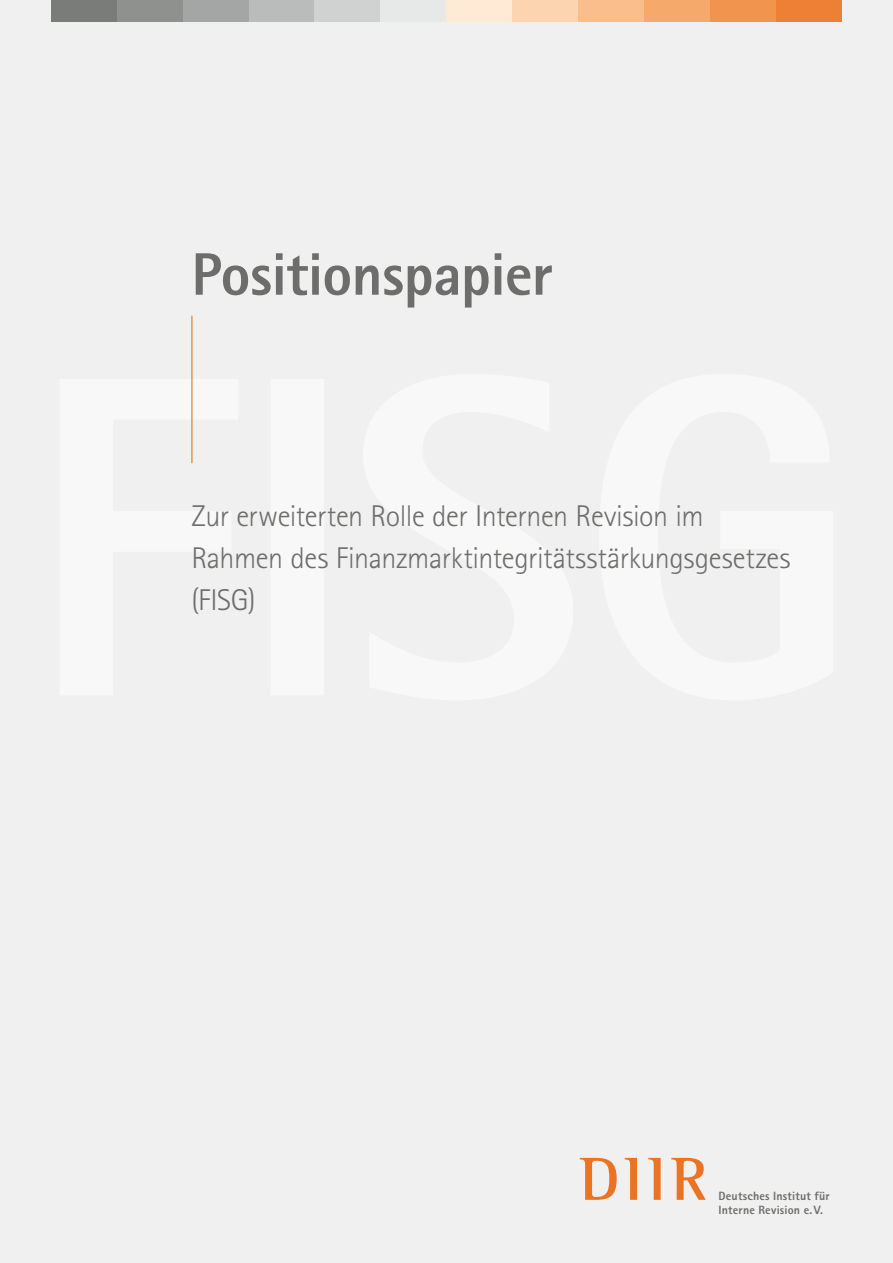
<style>
.page{position:relative;width:893px;height:1263px;background:#eff0ef}
.page>*{position:absolute;margin:0;border:0;box-sizing:border-box;transform-origin:0 0}
.t1{font:800 60px "Rotis Sans Serif Pro";letter-spacing:-.015em;color:#6d6e6b}
.t2{font:300 30px/42.2px "Rotis Sans Serif Pro";letter-spacing:-.015em;color:#6d6e6b}
.t3{font:800 12px "Rotis Sans Serif Pro";letter-spacing:.015em;color:#6d6e6b}
</style>
<div class="page">
<div style="left:117px;top:0;width:66px;height:21px;background:#8e918e"></div>
<div style="left:51px;top:0;width:66px;height:21px;background:#7a7c79"></div>
<div style="left:183px;top:0;width:66px;height:21px;background:#a3a6a4"></div>
<div style="left:249px;top:0;width:65px;height:21px;background:#b9bcba"></div>
<div style="left:314px;top:0;width:66px;height:21px;background:#cfd2d1"></div>
<div style="left:380px;top:0;width:66px;height:21px;background:#e7e8e8"></div>
<div style="left:446px;top:0;width:66px;height:21px;background:#ffead6"></div>
<div style="left:512px;top:0;width:66px;height:21px;background:#fcd4af"></div>
<div style="left:578px;top:0;width:66px;height:21px;background:#f9be8c"></div>
<div style="left:644px;top:0;width:66px;height:21px;background:#f5aa6c"></div>
<div style="left:710px;top:0;width:65px;height:21px;background:#f1954e"></div>
<div style="left:775px;top:0;width:66px;height:21px;background:#ed8034"></div>
<svg style="left:625px;top:1158px;width:12px;height:42px"></svg>
<svg style="left:648px;top:1158px;width:13px;height:42px"></svg>
<svg style="left:580px;top:1158px;width:37px;height:42px"></svg>
<svg style="left:671px;top:1158px;width:35px;height:42px"></svg>
<hr style="left:191px;top:316px;width:1px;height:147px;background:#ea7424">
<p class="t1" style="left:191px;top:236px;width:363px">Positionspapier</p>
<p class="t2" style="left:191px;top:495px;width:601px">Zur erweiterten Rolle der Internen Revision im<br>Rahmen des Finanzmarktintegritätsstärkungsgesetzes (FISG)</p>
<p class="t3" style="left:719px;top:1188px;width:113px">Deutsches Institut für</p>
<p class="t3" style="left:719px;top:1202px;width:106px">Interne Revision e.V.</p>
</div>
